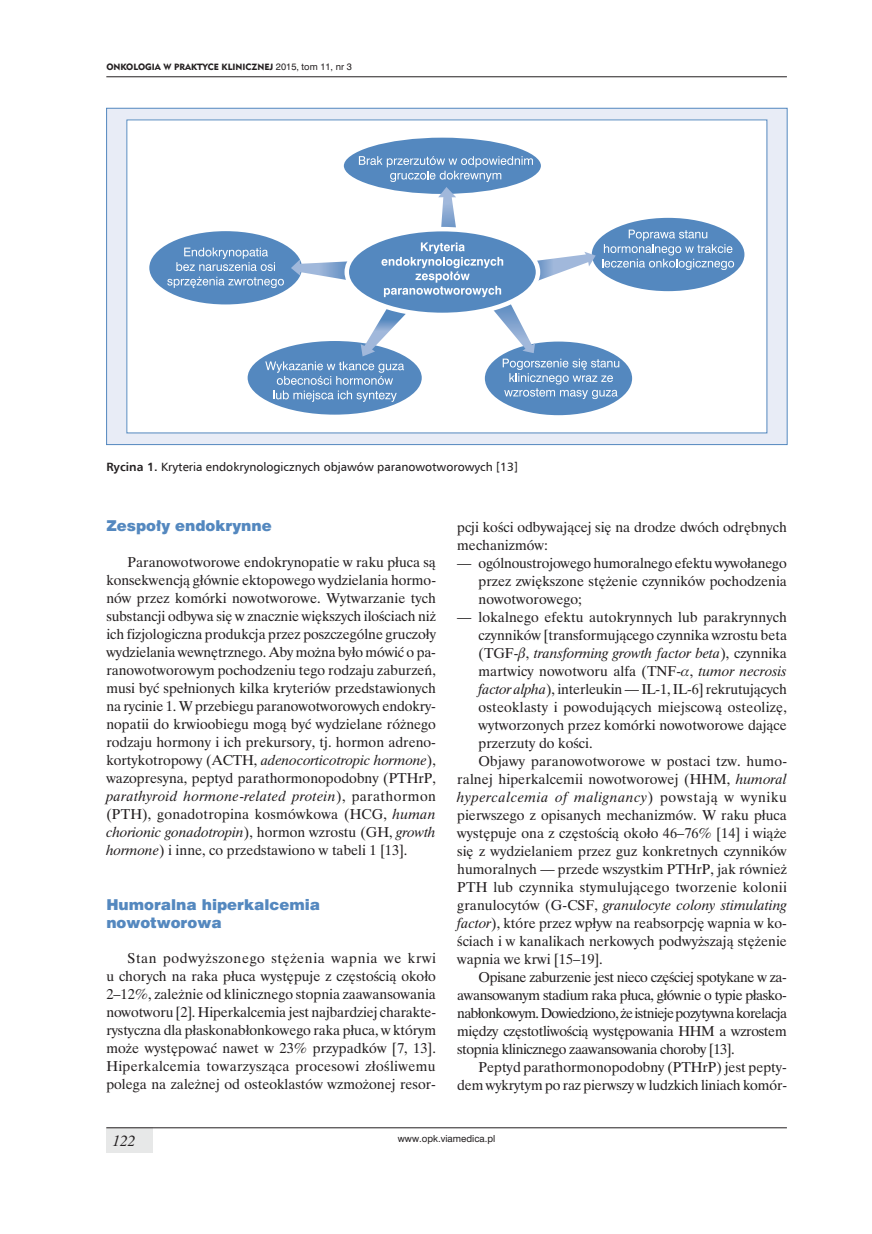
<style>
.page{position:relative;width:872px;height:1234px;background:#fff}
.page>*{position:absolute;margin:0;border:0;box-sizing:border-box;transform-origin:0 0}
.t1{font:15px/18px "Swis 721 Blk EU";color:#5488bf}
.t2{font:italic 15px "Time Ibis EE";color:#231f20}
.t3{font:14.25px/18px "Time Ibis EE";color:#231f20;text-align:justify}
.t4{font:14.25px "Time Ibis EE";letter-spacing:-.03em;color:#231f20}
.t5{font:italic 14.25px "Time Ibis EE";letter-spacing:.005em;color:#231f20}
.t6{font:14.25px "Time Ibis EE";letter-spacing:-.04em;color:#231f20}
.t7{font:14.25px "Time Ibis EE";letter-spacing:-.025em;color:#231f20}
.t8{font:14.25px "Time Ibis EE";letter-spacing:.02em;color:#231f20}
.t9{font:italic 14.25px "Time Ibis EE";letter-spacing:.045em;color:#231f20}
.t10{font:12px "Humnst 777 EU";color:#231f20}
.t11{font:9px "Geometric 415 Blk EU";color:#231f20}
.t12{font:9px "Swis 721 PL";color:#231f20}
.s1{font-family:"Swis 721 PL";font-size:8.7px}
.s2{font-weight:700}
.s3{font-style:italic}
.s4{font-style:normal}
</style>
<div class="page">
<div style="left:106px;top:1127px;width:47px;height:25px;background:#e7e8e8"></div>
<hr style="left:106px;top:76px;width:681px;height:1px;background:#231f20">
<hr style="left:106px;top:1127px;width:681px;height:1px;background:#231f20">
<div style="left:107px;top:108px;width:680px;height:336px;background:#e8ecf6"></div>
<div style="left:127px;top:120px;width:640px;height:313px;background:#fff"></div>
<svg style="left:341px;top:135px;width:202px;height:61px;fill:#5488bf"></svg>
<div style="left:339px;top:133px;width:206px;height:65px;border:4px solid #fff;border-radius:50%"></div>
<div style="left:482px;top:339px;width:152px;height:78px;background:#5488bf;border-radius:50%"></div>
<div style="left:480px;top:337px;width:156px;height:82px;border:4px solid #fff;border-radius:50%"></div>
<svg style="left:245px;top:339px;width:179px;height:78px"></svg>
<svg style="left:147px;top:229px;width:157px;height:77px"></svg>
<svg style="left:589px;top:215px;width:157px;height:78px"></svg>
<svg style="left:167px;top:156px;width:567px;height:246px"></svg>
<p class="t11" style="left:106px;top:61px;width:247px">ONKOLOGIA W PRAKTYCE KLINICZNEJ <span class="s1">2015, tom 11, nr 3</span></p>
<p class="t10" style="left:106px;top:459px;width:413px"><span class="s2">Rycina 1.</span> Kryteria endokrynologicznych objawów paranowotworowych [13]</p>
<p class="t1" style="left:106px;top:517px;width:167px">Zespoły endokrynne</p>
<p class="t3" style="left:106px;top:552px;width:331px;text-indent:21px">Paranowotworowe endokrynopatie w raku płuca są konsekwencją głównie ektopowego wydzielania hormo&shy;nów przez komórki nowotworowe. Wytwarzanie tych substancji odbywa się w znacznie większych ilościach niż ich fizjologiczna produkcja przez poszczególne gruczoły wydzielania wewnętrznego. Aby można było mówić o pa&shy;ranowotworowym pochodzeniu tego rodzaju zaburzeń, musi być spełnionych kilka kryteriów przedstawionych na rycinie 1. W przebiegu paranowotworowych endokry&shy;nopatii do krwioobiegu mogą być wydzielane różnego rodzaju hormony i ich prekursory, tj. hormon adreno&shy;kortykotropowy (ACTH, <span class="s3">adenocorticotropic hormone</span>), wazopresyna, peptyd parathormonopodobny (PTHrP, <span class="s3">parathyroid hormone</span>-<span class="s3">related protein</span>), parathormon (PTH), gonadotropina kosmówkowa (HCG, <span class="s3">human chorionic gonadotropin</span>), hormon wzrostu (GH, <span class="s3">growth hormone</span>) i inne, co przedstawiono w tabeli 1 [13].</p>
<p class="t1" style="left:106px;top:895px;width:215px">Humoralna hiperkalcemia nowotworowa</p>
<p class="t3" style="left:106px;top:948px;width:331px;text-indent:21px">Stan podwyższonego stężenia wapnia we krwi u chorych na raka płuca występuje z częstością około 2–12%, zależnie od klinicznego stopnia zaawansowania nowotworu [2]. Hiperkalcemia jest najbardziej charakte&shy;rystyczna dla płaskonabłonkowego raka płuca, w którym może występować nawet w 23% przypadków [7, 13].<br>Hiperkalcemia towarzysząca procesowi złośliwemu polega na zależnej od osteoklastów wzmożonej resor-</p>
<p class="t3" style="left:457px;top:517px;width:331px">pcji kości odbywającej się na drodze dwóch odrębnych mechanizmów:</p>
<p class="t3" style="left:478px;top:553px;width:310px;text-indent:-21px">— ogólnoustrojowego humoralnego efektu wywołanego przez zwiększone stężenie czynników pochodzenia nowotworowego;</p>
<p class="t3" style="left:457px;top:607px;width:331px">— lokalnego efektu autokrynnych lub parakrynnych</p>
<p class="t3" style="left:478px;top:625px;width:310px">czynników [transformującego czynnika wzrostu beta</p>
<p class="t5" style="left:478px;top:644px;width:310px"><span class="s4">(TGF- ,</span> transforming growth factor beta<span class="s4">), czynnika</span></p>
<p class="t3" style="left:478px;top:661px;width:310px">martwicy nowotworu alfa (TNF- , <span class="s3">tumor necrosis</span></p>
<p class="t3" style="left:478px;top:679px;width:310px"><span class="s3">factor alpha</span>), interleukin — IL-1, IL-6] rekrutujących</p>
<p class="t3" style="left:478px;top:697px;width:310px">osteoklasty i powodujących miejscową osteolizę,</p>
<p class="t3" style="left:478px;top:715px;width:310px">wytworzonych przez komórki nowotworowe dające</p>
<p class="t3" style="left:478px;top:733px;width:116px">przerzuty do kości.</p>
<p class="t3" style="left:478px;top:751px;width:310px">Objawy paranowotworowe w postaci tzw. humo-</p>
<p class="t3" style="left:457px;top:769px;width:331px">ralnej hiperkalcemii nowotworowej (HHM, <span class="s3">humoral</span></p>
<p class="t9" style="left:457px;top:788px;width:331px">hypercalcemia of malignancy<span class="s4">) powstają w wyniku</span></p>
<p class="t3" style="left:457px;top:805px;width:331px">pierwszego z opisanych mechanizmów. W raku płuca</p>
<p class="t3" style="left:457px;top:823px;width:331px">występuje ona z częstością około 46–76% [14] i wiąże</p>
<p class="t3" style="left:457px;top:841px;width:331px">się z wydzielaniem przez guz konkretnych czynników</p>
<p class="t3" style="left:457px;top:859px;width:331px">humoralnych — przede wszystkim PTHrP, jak również</p>
<p class="t8" style="left:457px;top:878px;width:331px">PTH lub czynnika stymulującego tworzenie kolonii</p>
<p class="t5" style="left:457px;top:896px;width:331px"><span class="s4">granulocytów (G-CSF,</span> granulocyte colony stimulating</p>
<p class="t3" style="left:457px;top:913px;width:331px"><span class="s3">factor</span>), które przez wpływ na reabsorpcję wapnia w ko-</p>
<p class="t3" style="left:457px;top:931px;width:331px">ściach i w kanalikach nerkowych podwyższają stężenie</p>
<p class="t3" style="left:457px;top:949px;width:147px">wapnia we krwi [15–19].</p>
<p class="t4" style="left:478px;top:968px;width:310px">Opisane zaburzenie jest nieco częściej spotykane w za-</p>
<p class="t4" style="left:457px;top:986px;width:331px">awansowanym stadium raka płuca, głównie o typie płasko-</p>
<p class="t6" style="left:457px;top:1004px;width:331px">nabłonkowym. Dowiedziono, że istnieje pozytywna korelacja</p>
<p class="t7" style="left:457px;top:1022px;width:331px">między częstotliwością występowania HHM a wzrostem</p>
<p class="t4" style="left:457px;top:1040px;width:279px">stopnia klinicznego zaawansowania choroby [13].</p>
<p class="t3" style="left:478px;top:1057px;width:310px">Peptyd parathormonopodobny (PTHrP) jest pepty-</p>
<p class="t3" style="left:457px;top:1075px;width:331px">dem wykrytym po raz pierwszy w ludzkich liniach komór-</p>
<p class="t2" style="left:113px;top:1131px;width:24px">122</p>
<p class="t12" style="left:398px;top:1132px;width:99px">www.opk.viamedica.pl</p>
</div>
